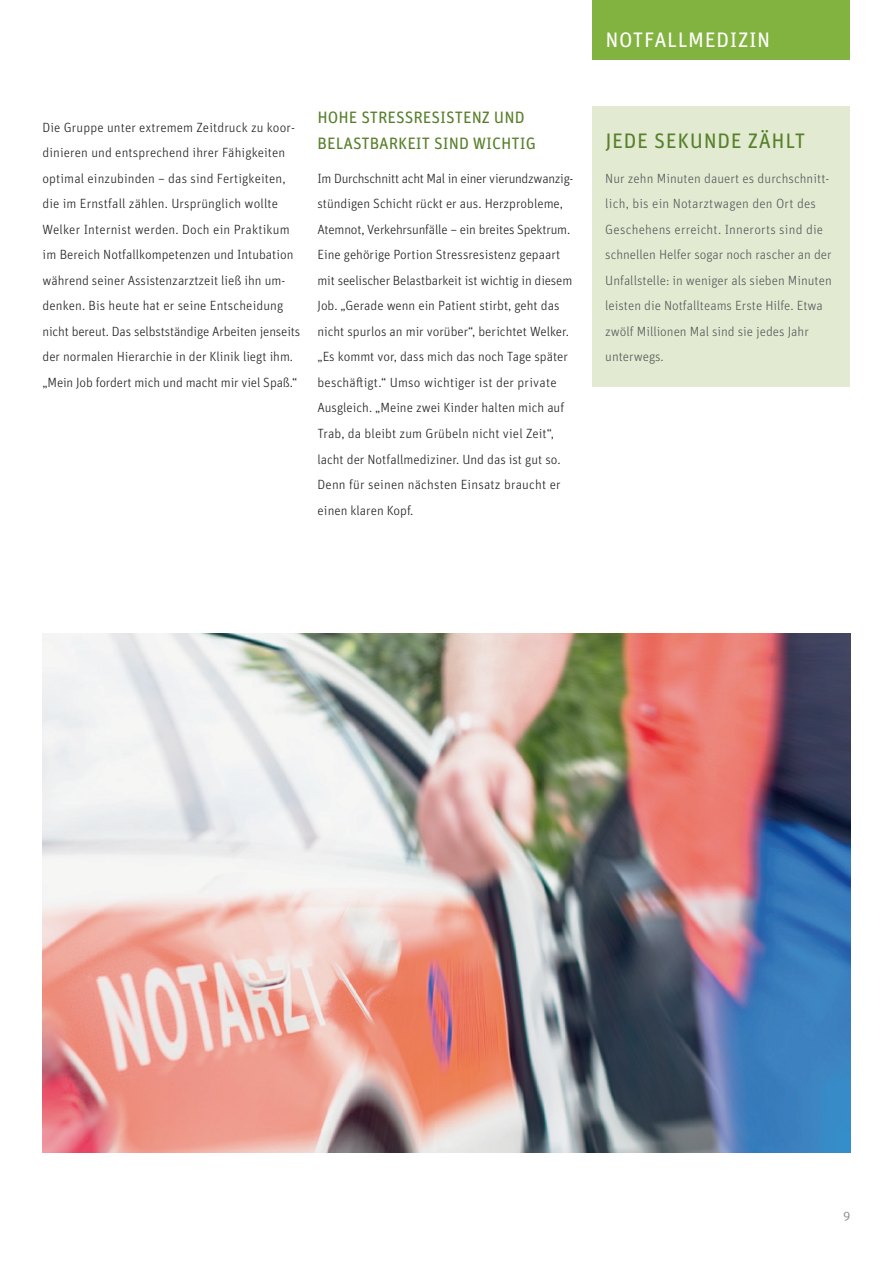
<style>
.page{position:relative;width:893px;height:1263px;background:#fff}
.page>*{position:absolute;margin:0;border:0;box-sizing:border-box;transform-origin:0 0}
.t1{font:21px "Unit OT";letter-spacing:.03em;color:#58802b}
.t2{font:21px "Unit OT";letter-spacing:.03em;color:#fff}
.t3{font:16.5px/25.5px "Unit OT";color:#58802b}
.t4{font:300 13.35px/25.5px "Unit OT";color:#231f20}
.t5{font:300 13.35px/25.5px "Unit OT";color:#57585a}
.t6{font:12.75px "Unit OT";color:#939598}
</style>
<div class="page">
<div style="left:592px;top:106px;width:258px;height:281px;background:#e2ebd2"></div>
<div style="left:592px;top:0;width:258px;height:60px;background:#82b340"></div>
<img style="left:43px;top:634px;width:807px;height:518px">
<p class="t4" style="left:43px;top:115px;width:259px">Die Gruppe unter extremem Zeitdruck zu koor&shy;dinieren und entsprechend ihrer Fähigkeiten optimal einzubinden – das sind Fertigkeiten, die im Ernstfall zählen. Ursprünglich wollte Welker Internist werden. Doch ein Praktikum im Bereich Notfallkompetenzen und Intubation während seiner Assistenzarztzeit ließ ihn um&shy;denken. Bis heute hat er seine Entscheidung nicht bereut. Das selbstständige Arbeiten jenseits der normalen Hierarchie in der Klinik liegt ihm. „Mein Job fordert mich und macht mir viel Spaß.“</p>
<p class="t3" style="left:318px;top:105px;width:220px">HOHE STRESSRESISTENZ UND<br>BELASTBARKEIT SIND WICHTIG</p>
<p class="t4" style="left:317px;top:166px;width:256px">Im Durchschnitt acht Mal in einer vierundzwanzig&shy;stündigen Schicht rückt er aus. Herzprobleme, Atemnot, Verkehrsunfälle – ein breites Spektrum.<br>Eine gehörige Portion Stressresistenz gepaart mit seelischer Belastbarkeit ist wichtig in diesem Job. „Gerade wenn ein Patient stirbt, geht das nicht spurlos an mir vorüber“, berichtet Welker. „Es kommt vor, dass mich das noch Tage später beschäftigt.“ Umso wichtiger ist der private Ausgleich. „Meine zwei Kinder halten mich auf Trab, da bleibt zum Grübeln nicht viel Zeit“, lacht der Notfallmediziner. Und das ist gut so.<br>Denn für seinen nächsten Einsatz braucht er einen klaren Kopf.</p>
<h1 class="t2" style="left:605px;top:26px;width:166px">NOTFALLMEDIZIN</h1>
<h1 class="t1" style="left:605px;top:128px;width:201px">JEDE SEKUNDE ZÄHLT</h1>
<p class="t5" style="left:605px;top:166px;width:228px">Nur zehn Minuten dauert es durchschnitt&shy;lich, bis ein Notarztwagen den Ort des Geschehens erreicht. Innerorts sind die schnellen Helfer sogar noch rascher an der Unfallstelle: in weniger als sieben Minuten leisten die Notfallteams Erste Hilfe. Etwa zwölf Millionen Mal sind sie jedes Jahr unterwegs.</p>
<p class="t6" style="left:843px;top:1208px;width:9px">9</p>
</div>
